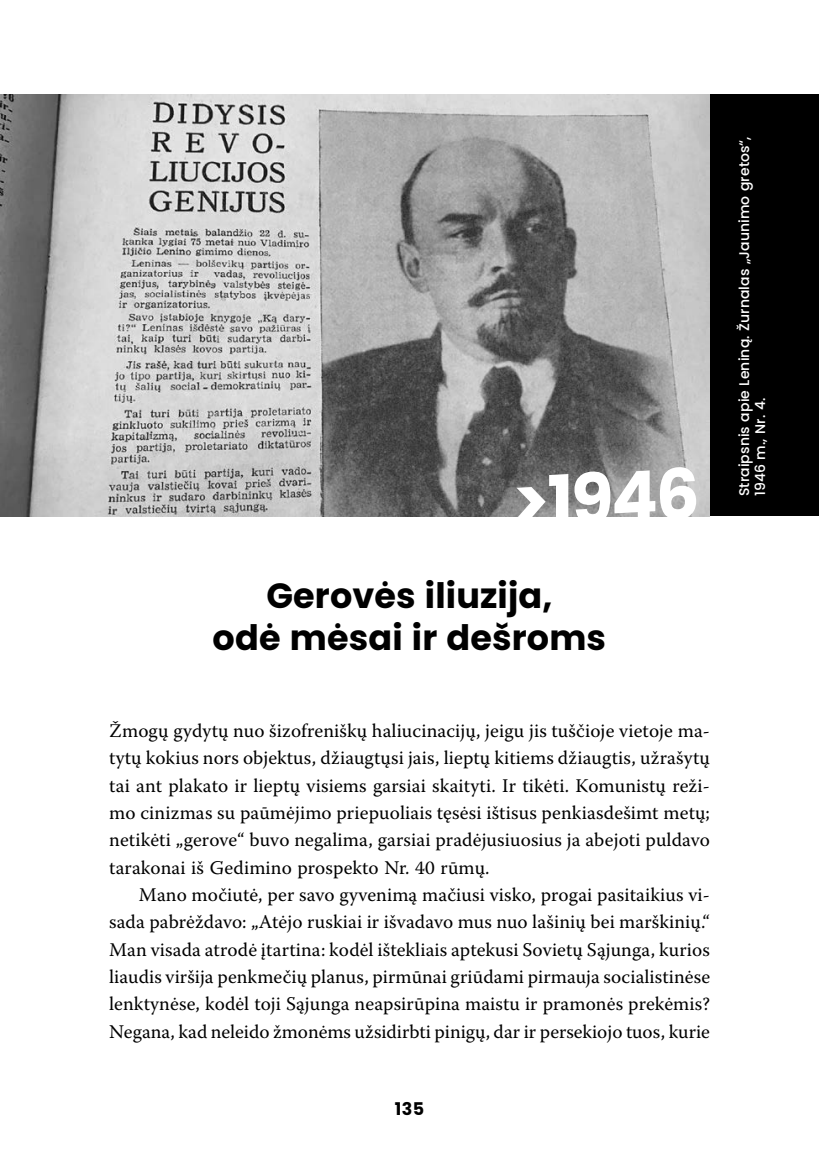
<style>
.page{position:relative;width:819px;height:1166px;background:#fff}
.page>*{position:absolute;margin:0;border:0;box-sizing:border-box;transform-origin:0 0}
.t1{font:700 69.48px "Poppins";color:#fff}
.t2{font:700 35px/42px "Poppins";letter-spacing:.005em;color:#000;text-align:center}
.t3{font:19.25px/27.3px "Warnock Pro";letter-spacing:.005em;color:#000;text-align:justify}
.t4{font:700 17.5px "Poppins";color:#000}
.t5{font:500 14px/15.8px "Poppins";letter-spacing:.005em;color:#fff}
</style>
<div class="page">
<div style="left:561px;top:94px;width:258px;height:422px;background:#000"></div>
<img style="left:0;top:94px;width:709px;height:422px">
<h1 class="t1" style="left:508px;top:463px;width:189px;rotate:-3deg">&gt;1946</h1>
<h2 class="t2" style="left:213px;top:574px;width:395px">Gerovės iliuzija,<br>odė mėsai ir dešroms</h2>
<p class="t5" style="left:736px;top:496px;width:361px;rotate:-90deg">Straipsnis apie Leniną. Žurnalas „Jaunimo gretos“,<br>1946 m., Nr. 4.</p>
<p class="t3" style="left:109px;top:717px;width:602px">Žmogų gydytų nuo šizofreniškų haliucinacijų, jeigu jis tuščioje vietoje ma&shy;tytų kokius nors objektus, džiaugtųsi jais, lieptų kitiems džiaugtis, užrašytų tai ant plakato ir lieptų visiems garsiai skaityti. Ir tikėti. Komunistų reži&shy;mo cinizmas su paūmėjimo priepuoliais tęsėsi ištisus penkiasdešimt metų; netikėti „gerove“ buvo negalima, garsiai pradėjusiuosius ja abejoti puldavo tarakonai iš Gedimino prospekto Nr. 40 rūmų.</p>
<p class="t3" style="left:109px;top:881px;width:602px;text-indent:30px">Mano močiutė, per savo gyvenimą mačiusi visko, progai pasitaikius vi&shy;sada pabrėždavo: „Atėjo ruskiai ir išvadavo mus nuo lašinių bei marškinių.“ Man visada atrodė įtartina: kodėl ištekliais aptekusi Sovietų Sąjunga, kurios liaudis viršija penkmečių planus, pirmūnai griūdami pirmauja socialistinėse lenktynėse, kodėl toji Sąjunga neapsirūpina maistu ir pramonės prekėmis?<br>Negana, kad neleido žmonėms užsidirbti pinigų, dar ir persekiojo tuos, kurie</p>
<p class="t4" style="left:395px;top:1098px;width:31px">135</p>
</div>
